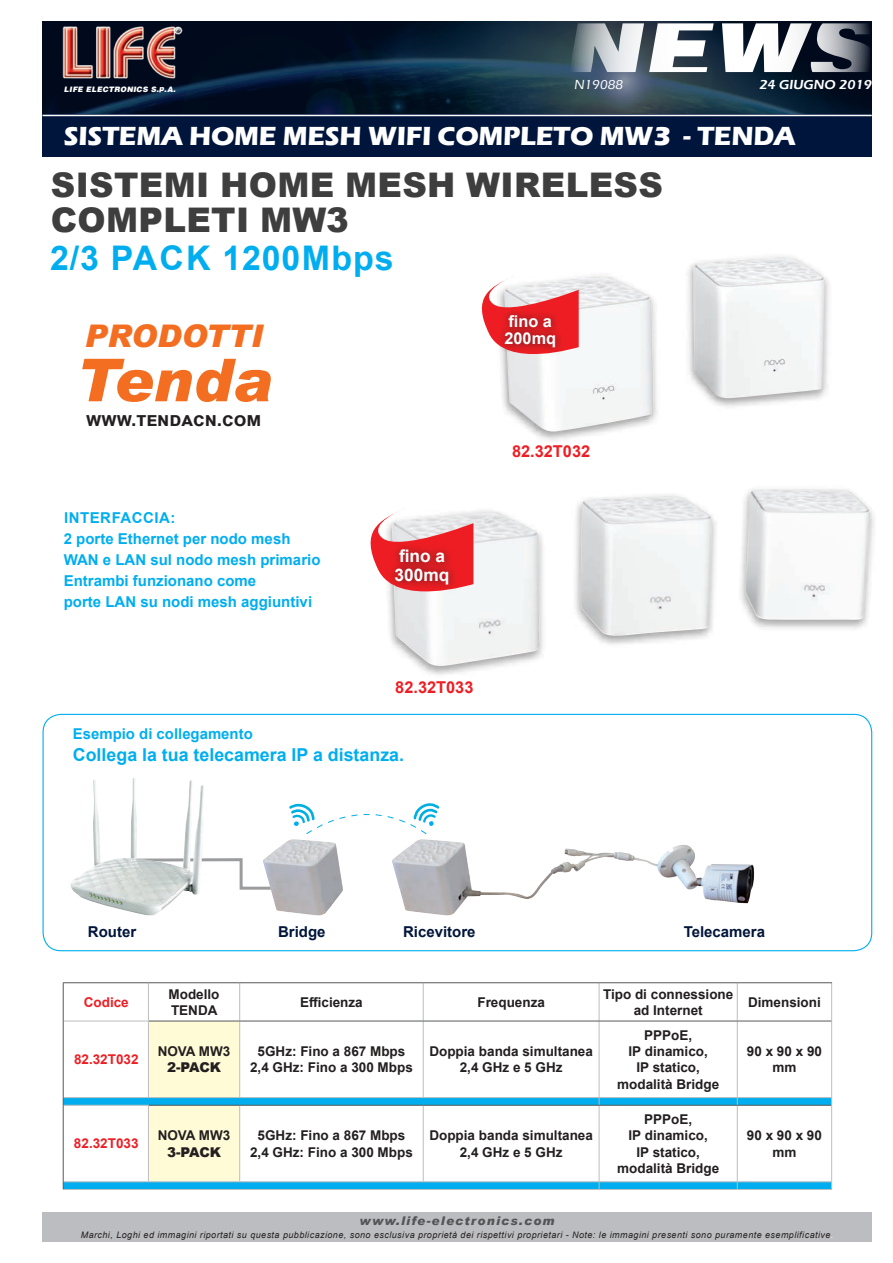
<style>
.page{position:relative;width:893px;height:1263px;background:#fff}
.page>*{position:absolute;margin:0;border:0;box-sizing:border-box;transform-origin:0 0}
.t1{font:italic 900 59.25px "Arial";color:#f36e21}
.t2{font:900 33.9px/35.1px "Arial";letter-spacing:.01em;color:#3e3e3f}
.t3{font:700 33.9px "Arial";letter-spacing:.025em;color:#00aeef}
.t4{font:italic 900 31.2px "Arial";color:#f36e21}
.t5{font:700 27px "Eras ITC";letter-spacing:-.01em;color:#fff}
.t6{font:700 19.35px "Arial";color:#231f20}
.t7{font:700 17.85px "Arial";color:#00aeef}
.t8{font:700 17.25px/18.6px "Arial";color:#fff}
.t9{font:700 16.35px "Arial";color:#ee1d23}
.t10{font:700 16.2px/17.5px "Arial";color:#fff}
.t11{font:700 15px/21px "Arial";color:#00aeef}
.t12{font:700 15px "Arial";color:#00153b}
.t13{font:700 14.85px "Arial";color:#00aeef}
.t14{font:700 13.5px/16.2px "Arial";color:#231f20;text-align:center}
.t15{font:700 13.5px "Arial";color:#ee1d23}
.t16{font:600 13.5px "Eras ITC";color:#fff}
.t17{font:900 13.5px "Arial";letter-spacing:-.02em;color:#231f20}
.t18{font:500 13.5px "Eras ITC";color:#fff}
.t19{font:italic 900 12px "Arial";letter-spacing:.1em;color:#545557}
.t20{font:italic 9px "Arial";letter-spacing:.05em;color:#231f20}
.t21{font:7.5px "Airbus Special";letter-spacing:.03em;color:#fff}
.s1{color:#fff}
</style>
<div class="page">
<svg style="left:204px;top:858px;width:59px;height:32px"></svg>
<img style="left:43px;top:21px;width:829px;height:93px">
<img style="left:60px;top:24px;width:122px;height:57px">
<svg style="left:569px;top:23px;width:301px;height:49px"></svg>
<div style="left:43px;top:115px;width:829px;height:42px;background:#00153b"></div>
<hr style="left:43px;top:115px;width:829px;height:1px;background:#fff">
<div style="left:43px;top:1212px;width:829px;height:30px;background:#bcbdc0"></div>
<div style="left:149px;top:1022px;width:90px;height:75px;background:#fffbd6"></div>
<svg style="left:64px;top:1098px;width:767px;height:91px"></svg>
<hr style="left:148px;top:983px;width:1px;height:38px;background:#bcbdc0">
<hr style="left:239px;top:983px;width:1px;height:38px;background:#bcbdc0">
<hr style="left:423px;top:983px;width:1px;height:38px;background:#bcbdc0">
<hr style="left:599px;top:983px;width:1px;height:38px;background:#bcbdc0">
<hr style="left:737px;top:983px;width:1px;height:38px;background:#bcbdc0">
<hr style="left:831px;top:983px;width:1px;height:38px;background:#bcbdc0">
<hr style="left:64px;top:1021px;width:85px;height:1px;background:#bcbdc0">
<hr style="left:148px;top:1021px;width:1px;height:76px;background:#bcbdc0">
<hr style="left:239px;top:1021px;width:1px;height:76px;background:#bcbdc0">
<hr style="left:423px;top:1021px;width:1px;height:76px;background:#bcbdc0">
<hr style="left:599px;top:1021px;width:1px;height:76px;background:#bcbdc0">
<hr style="left:737px;top:1021px;width:1px;height:76px;background:#bcbdc0">
<hr style="left:831px;top:1021px;width:1px;height:76px;background:#bcbdc0">
<hr style="left:64px;top:1097px;width:84px;height:1px;background:#bcbdc0">
<hr style="left:148px;top:1097px;width:92px;height:1px;background:#bcbdc0">
<hr style="left:240px;top:1097px;width:183px;height:1px;background:#bcbdc0">
<hr style="left:423px;top:1097px;width:176px;height:1px;background:#bcbdc0">
<hr style="left:599px;top:1097px;width:138px;height:1px;background:#bcbdc0">
<hr style="left:737px;top:1097px;width:95px;height:1px;background:#bcbdc0">
<hr style="left:64px;top:1105px;width:85px;height:1px;background:#bcbdc0">
<hr style="left:148px;top:1105px;width:1px;height:76px;background:#bcbdc0">
<hr style="left:239px;top:1105px;width:1px;height:76px;background:#bcbdc0">
<hr style="left:423px;top:1105px;width:1px;height:76px;background:#bcbdc0">
<hr style="left:599px;top:1105px;width:1px;height:76px;background:#bcbdc0">
<hr style="left:737px;top:1105px;width:1px;height:76px;background:#bcbdc0">
<hr style="left:831px;top:1105px;width:1px;height:76px;background:#bcbdc0">
<hr style="left:64px;top:1181px;width:84px;height:1px;background:#bcbdc0">
<hr style="left:148px;top:1181px;width:92px;height:1px;background:#bcbdc0">
<hr style="left:240px;top:1181px;width:183px;height:1px;background:#bcbdc0">
<hr style="left:423px;top:1181px;width:176px;height:1px;background:#bcbdc0">
<hr style="left:599px;top:1181px;width:138px;height:1px;background:#bcbdc0">
<hr style="left:737px;top:1181px;width:95px;height:1px;background:#bcbdc0">
<hr style="left:63px;top:1189px;width:85px;height:1px;background:#bcbdc0">
<hr style="left:148px;top:1189px;width:92px;height:1px;background:#bcbdc0">
<hr style="left:240px;top:1189px;width:183px;height:1px;background:#bcbdc0">
<hr style="left:423px;top:1189px;width:176px;height:1px;background:#bcbdc0">
<hr style="left:599px;top:1189px;width:138px;height:1px;background:#bcbdc0">
<hr style="left:737px;top:1189px;width:95px;height:1px;background:#bcbdc0">
<hr style="left:63px;top:982px;width:85px;height:1px;background:#57585a">
<hr style="left:63px;top:983px;width:1px;height:38px;background:#57585a">
<hr style="left:148px;top:982px;width:92px;height:1px;background:#57585a">
<hr style="left:240px;top:982px;width:183px;height:1px;background:#57585a">
<hr style="left:423px;top:982px;width:176px;height:1px;background:#57585a">
<hr style="left:599px;top:982px;width:138px;height:1px;background:#57585a">
<hr style="left:737px;top:982px;width:95px;height:1px;background:#57585a">
<hr style="left:149px;top:1021px;width:91px;height:1px;background:#57585a">
<hr style="left:240px;top:1021px;width:183px;height:1px;background:#57585a">
<hr style="left:423px;top:1021px;width:176px;height:1px;background:#57585a">
<hr style="left:599px;top:1021px;width:138px;height:1px;background:#57585a">
<hr style="left:737px;top:1021px;width:94px;height:1px;background:#57585a">
<hr style="left:149px;top:1105px;width:91px;height:1px;background:#57585a">
<hr style="left:240px;top:1105px;width:183px;height:1px;background:#57585a">
<hr style="left:423px;top:1105px;width:176px;height:1px;background:#57585a">
<hr style="left:599px;top:1105px;width:138px;height:1px;background:#57585a">
<hr style="left:737px;top:1105px;width:94px;height:1px;background:#57585a">
<hr style="left:63px;top:1021px;width:1px;height:76px;background:#57585a">
<hr style="left:63px;top:1105px;width:1px;height:77px;background:#57585a">
<div style="left:495px;top:253px;width:336px;height:190px;background:#231f20;opacity:.42"></div>
<img style="left:504px;top:257px;width:321px;height:175px">
<svg style="left:481px;top:276px;width:98px;height:94px"></svg>
<div style="left:383px;top:485px;width:494px;height:193px;background:#231f20;opacity:.42"></div>
<img style="left:392px;top:490px;width:478px;height:176px">
<svg style="left:370px;top:508px;width:103px;height:100px"></svg>
<div style="left:386px;top:541px;width:72px;height:52px;background:#231f20;opacity:.75"></div>
<div style="left:497px;top:306px;width:67px;height:50px;background:#231f20;opacity:.75"></div>
<img style="left:392px;top:839px;width:362px;height:76px">
<div style="left:43px;top:714px;width:829px;height:237px;border:1px solid #00aeef;border-radius:18px"></div>
<img style="left:263px;top:839px;width:79px;height:76px">
<img style="left:321px;top:880px;width:22px;height:22px">
<svg style="left:332px;top:887px;width:11px;height:21px"></svg>
<svg style="left:289px;top:803px;width:151px;height:32px"></svg>
<img style="left:70px;top:778px;width:134px;height:138px">
<p class="t18" style="left:574px;top:77px;width:52px">N19088</p>
<p class="t16" style="left:759px;top:77px;width:116px">24 GIUGNO 2019</p>
<h3 class="t5" style="left:64px;top:121px;width:734px">SISTEMA HOME MESH WIFI COMPLETO MW3 - TENDA</h3>
<p class="t21" style="left:64px;top:85px;width:113px">LIFE ELECTRONICS S.p.A.</p>
<h2 class="t2" style="left:51px;top:166px;width:613px">SISTEMI HOME MESH WIRELESS<br>COMPLETI MW3</h2>
<h2 class="t3" style="left:50px;top:234px;width:345px">2/3 PACK 1200Mbps</h2>
<h3 class="t4" style="left:85px;top:317px;width:180px">PRODOTTI</h3>
<h1 class="t1" style="left:76px;top:343px;width:198px">Tenda</h1>
<h3 class="t6" style="left:86px;top:405px;width:177px">www.tendacn.com</h3>
<p class="t11" style="left:64px;top:508px;width:258px">INTERFACCIA:<br>2 porte Ethernet per nodo mesh<br>WAN e LAN sul nodo mesh primario<br>Entrambi funzionano come<br>porte LAN su nodi mesh aggiuntivi</p>
<p class="t8" style="left:395px;top:547px;width:56px">fino a<br>300mq</p>
<p class="t9" style="left:395px;top:676px;width:80px">82.32T033</p>
<p class="t13" style="left:73px;top:724px;width:181px">Esempio di collegamento</p>
<h3 class="t7" style="left:73px;top:742px;width:333px">Collega la tua telecamera IP a distanza.</h3>
<p class="t10" style="left:505px;top:312px;width:53px">fino a<br>200mq</p>
<p class="t9" style="left:512px;top:440px;width:80px">82.32T032</p>
<p class="t12" style="left:88px;top:921px;width:50px">Router</p>
<p class="t12" style="left:278px;top:921px;width:49px">Bridge</p>
<p class="t12" style="left:403px;top:921px;width:74px">Ricevitore</p>
<p class="t12" style="left:684px;top:921px;width:83px">Telecamera</p>
<p class="t15" style="left:84px;top:992px;width:47px">Codice</p>
<p class="t14" style="left:169px;top:986px;width:53px;text-align:left">Modello<br>TENDA</p>
<p class="t14" style="left:300px;top:994px;width:64px">Efficienza</p>
<p class="t14" style="left:477px;top:994px;width:69px">Frequenza</p>
<p class="t14" style="left:603px;top:986px;width:132px">Tipo di connessione ad Internet</p>
<p class="t14" style="left:748px;top:994px;width:74px">Dimensioni</p>
<p class="t15" style="left:74px;top:1050px;width:66px">82.32T032</p>
<p class="t14" style="left:617px;top:1027px;width:104px">PPPoE,<br>IP dinamico,<br>IP statico, modalità Bridge</p>
<p class="t14" style="left:250px;top:1043px;width:164px">5GHz: Fino a 867 Mbps<br>2,4 GHz: Fino a 300 Mbps</p>
<p class="t14" style="left:429px;top:1043px;width:165px">Doppia banda simultanea<br>2,4 GHz e 5 GHz</p>
<p class="t14" style="left:158px;top:1043px;width:74px">NOVA MW3</p>
<p class="t17" style="left:167px;top:1058px;width:56px">2-PACK</p>
<p class="t14" style="left:747px;top:1043px;width:77px">90 x 90 x 90 mm</p>
<p class="t15" style="left:74px;top:1134px;width:66px">82.32T033</p>
<p class="t14" style="left:158px;top:1128px;width:74px">NOVA MW3</p>
<p class="t17" style="left:167px;top:1142px;width:56px">3-PACK</p>
<p class="t14" style="left:250px;top:1128px;width:164px">5GHz: Fino a 867 Mbps<br>2,4 GHz: Fino a 300 Mbps</p>
<p class="t14" style="left:429px;top:1128px;width:165px">Doppia banda simultanea<br>2,4 GHz e 5 GHz</p>
<p class="t14" style="left:617px;top:1111px;width:104px">PPPoE,<br>IP dinamico,<br>IP statico, modalità Bridge</p>
<p class="t14" style="left:747px;top:1128px;width:77px">90 x 90 x 90 mm</p>
<p class="t19" style="left:360px;top:1213px;width:197px">www.life-electronics.com</p>
<p class="t20" style="left:81px;top:1229px;width:754px">Marchi, Loghi ed immagini riportati su questa pubblicazione, sono esclusiva proprietà dei rispettivi proprietari - Note: le immagini presenti sono puramente esemplificative<span class="s1">.</span></p>
</div>
